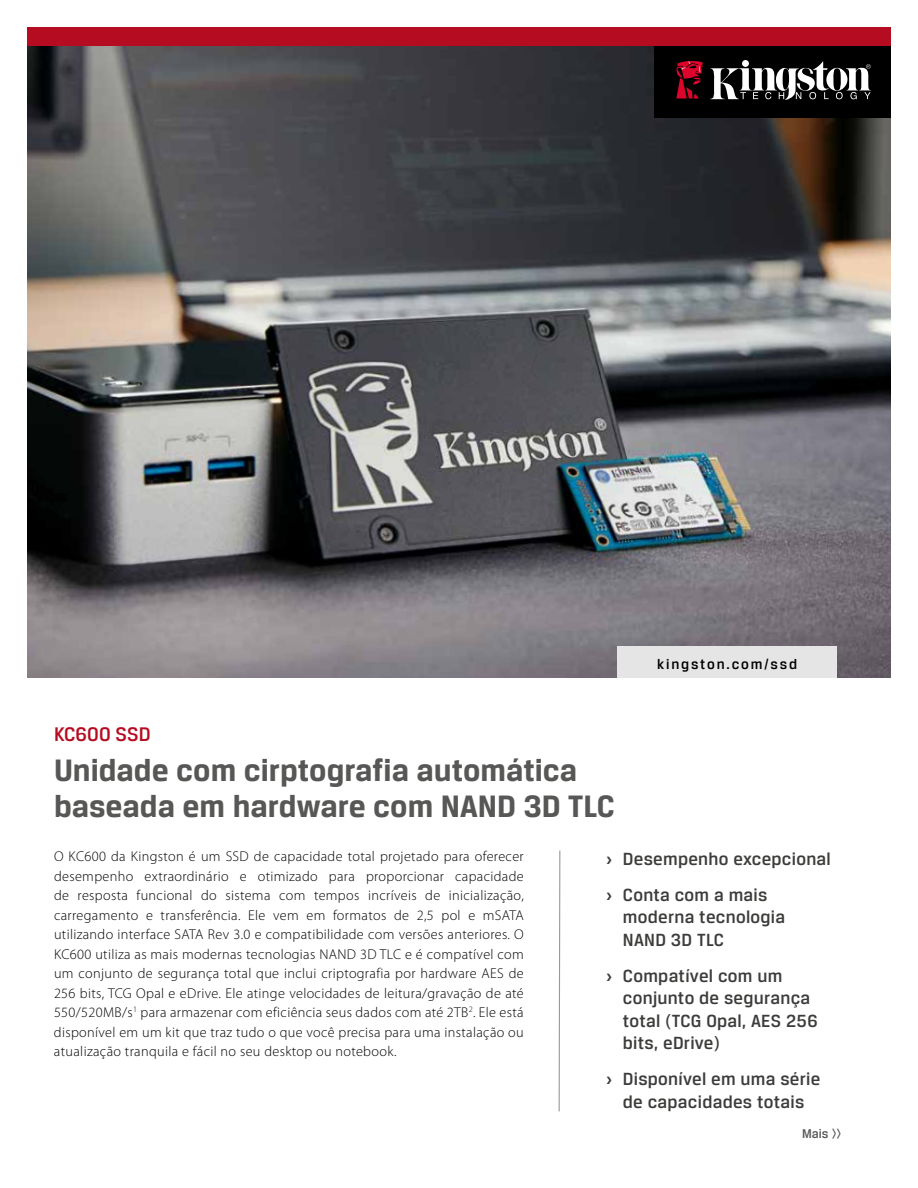
<style>
.page{position:relative;width:918px;height:1188px;background:#fff}
.page>*{position:absolute;margin:0;border:0;box-sizing:border-box;transform-origin:0 0}
.t1{font:700 33px/36px "Breuer Text";color:#575756}
.t2{font:500 21px "Breuer Text";color:#b60c22}
.t3{font:500 18.75px/22.5px "Breuer Text";letter-spacing:.015em;color:#3c3c3b}
.t4{font:500 15px "Breuer Text";letter-spacing:.12em;color:#000}
.t5{font:300 14.25px/19.5px "Myriad Pro";letter-spacing:.025em;color:#000;text-align:justify}
.t6{font:500 13.5px "Breuer Text";color:#575756}
.s1{font-weight:700}
</style>
<div class="page">
<img style="left:27px;top:46px;width:864px;height:632px">
<div style="left:27px;top:27px;width:864px;height:19px;background:#b60c22"></div>
<div style="left:655px;top:46px;width:236px;height:71px;background:#000"></div>
<svg style="left:710px;top:61px;width:161px;height:39px"></svg>
<svg style="left:676px;top:61px;width:28px;height:38px"></svg>
<svg style="left:558px;top:850px;width:3px;height:262px"></svg>
<div style="left:617px;top:646px;width:220px;height:32px;background:#e5e5e5"></div>
<h2 class="t2" style="left:54px;top:723px;width:98px">KC600 SSD</h2>
<p class="t4" style="left:657px;top:655px;width:141px">kingston.com/ssd</p>
<h1 class="t1" style="left:54px;top:751px;width:562px">Unidade com cirptografia automática baseada em hardware com NAND 3D TLC</h1>
<p class="t5" style="left:54px;top:847px;width:471px">O KC600 da Kingston é um SSD de capacidade total projetado para oferecer desempenho extraordinário e otimizado para proporcionar capacidade de resposta funcional do sistema com tempos incríveis de inicialização, carregamento e transferência. Ele vem em formatos de 2,5 pol e mSATA utilizando interface SATA Rev 3.0 e compatibilidade com versões anteriores. O KC600 utiliza as mais modernas tecnologias NAND 3D TLC e é compatível com um conjunto de segurança total que inclui criptografia por hardware AES de 256 bits, TCG Opal e eDrive. Ele atinge velocidades de leitura/gravação de até 550/520MB/s<sup>1</sup> para armazenar com eficiência seus dados com até 2TB<sup>2</sup>. Ele está disponível em um kit que traz tudo o que você precisa para uma instalação ou atualização tranquila e fácil no seu desktop ou notebook.</p>
<h3 class="t3" style="left:606px;top:840px;width:226px;line-height:36px"><span class="s1">›</span> Desempenho excepcional <span class="s1">›</span> Conta com a mais</h3>
<h3 class="t3" style="left:623px;top:905px;width:164px">moderna tecnologia<br>NAND 3D TLC</h3>
<h3 class="t3" style="left:623px;top:964px;width:196px;text-indent:-17px"><span class="s1">›</span> Compatível com um conjunto de segurança total (TCG Opal, AES 256 bits, eDrive)</h3>
<h3 class="t3" style="left:606px;top:1067px;width:216px;text-align:center"><span class="s1">›</span> Disponível em uma série de capacidades totais</h3>
<p class="t6" style="left:802px;top:1126px;width:41px">Mais &gt;&gt;</p>
</div>
